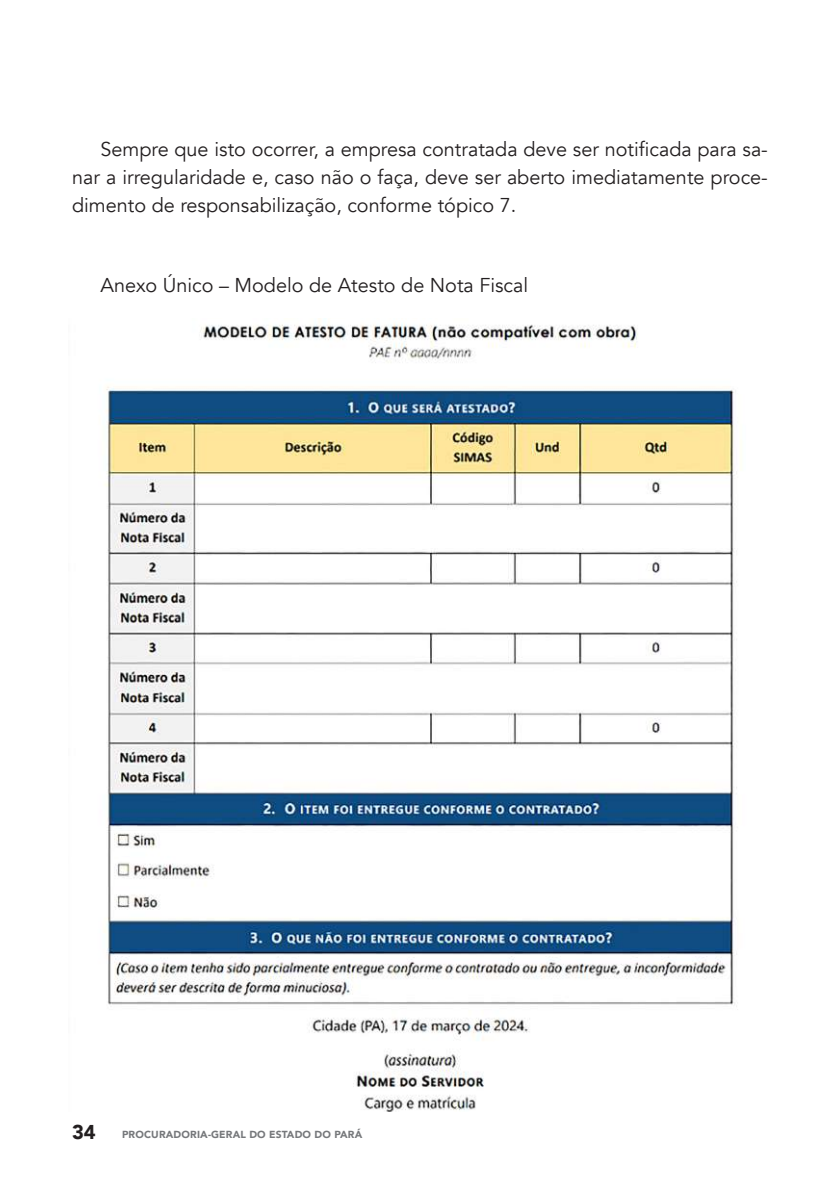
<style>
.page{position:relative;width:840px;height:1191px;background:#fff}
.page>*{position:absolute;margin:0;border:0;box-sizing:border-box;transform-origin:0 0}
.t1{font:20px/28px "Avenir";color:#231f20;text-align:justify}
.t2{font:900 20px "Avenir";color:#231f20}
.t3{font:900 10.2px "Avenir";letter-spacing:.015em;color:#76787b}
</style>
<div class="page">
<img style="left:104px;top:318px;width:633px;height:793px">
<p class="t1" style="left:72px;top:136px;width:697px;text-indent:28px">Sempre que isto ocorrer, a empresa contratada deve ser notificada para sa&shy;nar a irregularidade e, caso não o faça, deve ser aberto imediatamente proce&shy;dimento de responsabilização, conforme tópico 7.</p>
<p class="t1" style="left:100px;top:272px;width:429px">Anexo Único – Modelo de Atesto de Nota Fiscal</p>
<p class="t2" style="left:72px;top:1114px;width:25px">34</p>
<p class="t3" style="left:122px;top:1125px;width:242px">PROCURADORIA-GERAL DO ESTADO DO PARÁ</p>
</div>
